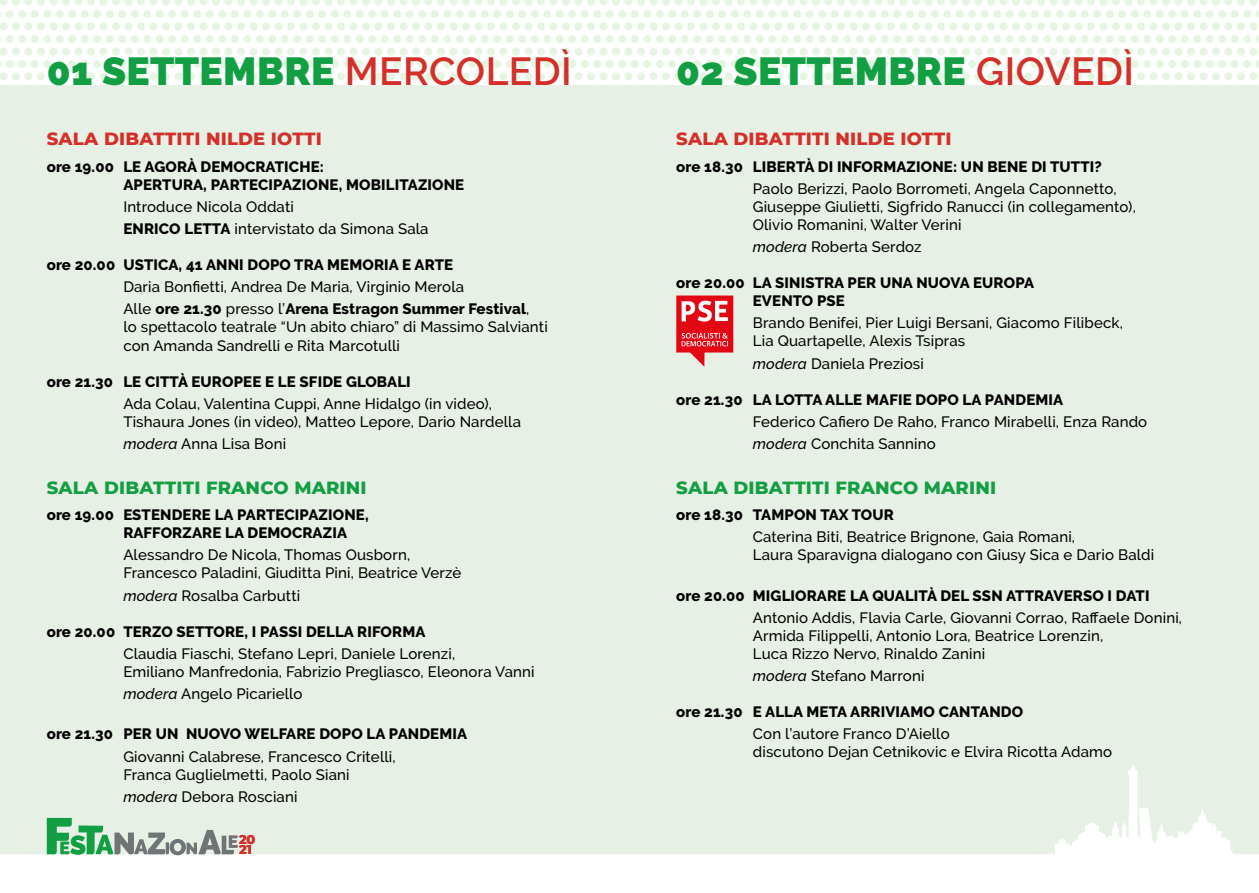
<style>
.page{position:relative;width:1259px;height:893px;background:#fff}
.page>*{position:absolute;margin:0;border:0;box-sizing:border-box;transform-origin:0 0}
.t1{font:900 39px "Raleway";letter-spacing:.01em;color:#129e43}
.t2{font:800 18px "Montserrat";letter-spacing:.01em;color:#129e43}
.t3{font:800 18px "Montserrat";letter-spacing:.01em;color:#d42f29}
.t4{font:500 15px/18px "Raleway";letter-spacing:.01em;color:#000}
.t5{font:800 15px/18px "Raleway";letter-spacing:.01em;color:#000}
.t6{font:800 12.9px/10.2px "Montserrat";color:#d42f29}
.s1{font-weight:600;color:#d42f29}
.s2{font-weight:800}
.s3{font-style:italic}
</style>
<div class="page">
<svg style="left:0;top:0;width:1259px;height:81px"></svg>
<div style="left:0;top:85px;width:1259px;height:769px;background:#e7f0e4"></div>
<svg style="left:47px;top:818px;width:191px;height:37px"></svg>
<svg style="left:676px;top:295px;width:57px;height:72px"></svg>
<h1 class="t1" style="left:47px;top:49px;width:526px">01 SETTEMBRE <span class="s1">MERCOLEDÌ</span></h1>
<h1 class="t1" style="left:676px;top:49px;width:459px">02 SETTEMBRE <span class="s1">GIOVEDÌ</span></h1>
<p class="t3" style="left:47px;top:125px;width:277px">SALA DIBATTITI NILDE IOTTI</p>
<p class="t5" style="left:123px;top:157px;width:342px;text-indent:-77px">ore 19.00 LE AGORÀ DEMOCRATICHE:<br>APERTURA, PARTECIPAZIONE, MOBILITAZIONE</p>
<p class="t4" style="left:123px;top:195px;width:307px;line-height:22.2px">Introduce Nicola Oddati<br><span class="s2">ENRICO LETTA</span> intervistato da Simona Sala</p>
<p class="t5" style="left:47px;top:256px;width:408px">ore 20.00 USTICA, 41 ANNI DOPO TRA MEMORIA E ARTE</p>
<p class="t4" style="left:123px;top:276px;width:407px;line-height:22.2px">Daria Bonfietti, Andrea De Maria, Virginio Merola<br>Alle <span class="s2">ore 21.30</span> presso l’<span class="s2">Arena Estragon Summer Festival</span>,</p>
<p class="t4" style="left:123px;top:318px;width:426px">lo spettacolo teatrale “Un abito chiaro” di Massimo Salvianti con Amanda Sandrelli e Rita Marcotulli</p>
<p class="t5" style="left:47px;top:372px;width:365px">ore 21.30 LE CITTÀ EUROPEE E LE SFIDE GLOBALI</p>
<p class="t4" style="left:123px;top:394px;width:399px">Ada Colau, Valentina Cuppi, Anne Hidalgo (in video),<br>Tishaura Jones (in video), Matteo Lepore, Dario Nardella</p>
<p class="t4" style="left:123px;top:435px;width:164px"><span class="s3">modera</span> Anna Lisa Boni</p>
<p class="t2" style="left:47px;top:474px;width:321px">SALA DIBATTITI FRANCO MARINI</p>
<p class="t5" style="left:123px;top:506px;width:247px;text-indent:-77px">ore 19.00 ESTENDERE LA PARTECIPAZIONE,<br>RAFFORZARE LA DEMOCRAZIA</p>
<p class="t4" style="left:123px;top:546px;width:339px">Alessandro De Nicola, Thomas Ousborn,<br>Francesco Paladini, Giuditta Pini, Beatrice Verzè</p>
<p class="t4" style="left:123px;top:586px;width:178px"><span class="s3">modera</span> Rosalba Carbutti</p>
<p class="t5" style="left:47px;top:622px;width:380px">ore 20.00 TERZO SETTORE, I PASSI DELLA RIFORMA</p>
<p class="t4" style="left:123px;top:644px;width:413px">Claudia Fiaschi, Stefano Lepri, Daniele Lorenzi,<br>Emiliano Manfredonia, Fabrizio Pregliasco, Eleonora Vanni</p>
<p class="t4" style="left:123px;top:685px;width:181px"><span class="s3">modera</span> Angelo Picariello</p>
<p class="t5" style="left:47px;top:725px;width:422px">ore 21.30 PER UN NUOVO WELFARE DOPO LA PANDEMIA</p>
<p class="t4" style="left:123px;top:747px;width:274px">Giovanni Calabrese, Francesco Critelli,<br>Franca Guglielmetti, Paolo Siani</p>
<p class="t4" style="left:123px;top:787px;width:176px"><span class="s3">modera</span> Debora Rosciani</p>
<p class="t6" style="left:239px;top:834px;width:18px">20<br>21</p>
<p class="t3" style="left:676px;top:125px;width:277px">SALA DIBATTITI NILDE IOTTI</p>
<p class="t5" style="left:676px;top:157px;width:427px">ore 18.30 LIBERTÀ DI INFORMAZIONE: UN BENE DI TUTTI?</p>
<p class="t4" style="left:753px;top:179px;width:384px">Paolo Berizzi, Paolo Borrometi, Angela Caponnetto,<br>Giuseppe Giulietti, Sigfrido Ranucci (in collegamento),<br>Olivio Romanini, Walter Verini</p>
<p class="t4" style="left:753px;top:238px;width:170px"><span class="s3">modera</span> Roberta Serdoz</p>
<p class="t5" style="left:753px;top:274px;width:283px;text-indent:-77px">ore 20.00 LA SINISTRA PER UNA NUOVA EUROPA<br>EVENTO PSE</p>
<p class="t4" style="left:753px;top:314px;width:371px">Brando Benifei, Pier Luigi Bersani, Giacomo Filibeck,<br>Lia Quartapelle, Alexis Tsipras</p>
<p class="t4" style="left:753px;top:354px;width:173px"><span class="s3">modera</span> Daniela Preziosi</p>
<p class="t5" style="left:676px;top:390px;width:388px">ore 21.30 LA LOTTA ALLE MAFIE DOPO LA PANDEMIA</p>
<p class="t4" style="left:753px;top:410px;width:396px;line-height:22.2px">Federico Cafiero De Raho, Franco Mirabelli, Enza Rando <span class="s3">modera</span> Conchita Sannino</p>
<p class="t2" style="left:676px;top:474px;width:321px">SALA DIBATTITI FRANCO MARINI</p>
<p class="t5" style="left:676px;top:506px;width:219px">ore 18.30 TAMPON TAX TOUR</p>
<p class="t4" style="left:753px;top:528px;width:403px">Caterina Biti, Beatrice Brignone, Gaia Romani,<br>Laura Sparavigna dialogano con Giusy Sica e Dario Baldi</p>
<p class="t5" style="left:676px;top:586px;width:475px">ore 20.00 MIGLIORARE LA QUALITÀ DEL SSN ATTRAVERSO I DATI</p>
<p class="t4" style="left:753px;top:608px;width:431px">Antonio Addis, Flavia Carle, Giovanni Corrao, Raffaele Donini,<br>Armida Filippelli, Antonio Lora, Beatrice Lorenzin,<br>Luca Rizzo Nervo, Rinaldo Zanini</p>
<p class="t4" style="left:753px;top:667px;width:173px"><span class="s3">modera</span> Stefano Marroni</p>
<p class="t5" style="left:676px;top:703px;width:348px">ore 21.30 E ALLA META ARRIVIAMO CANTANDO</p>
<p class="t4" style="left:753px;top:725px;width:361px">Con l’autore Franco D’Aiello<br>discutono Dejan Cetnikovic e Elvira Ricotta Adamo</p>
</div>
